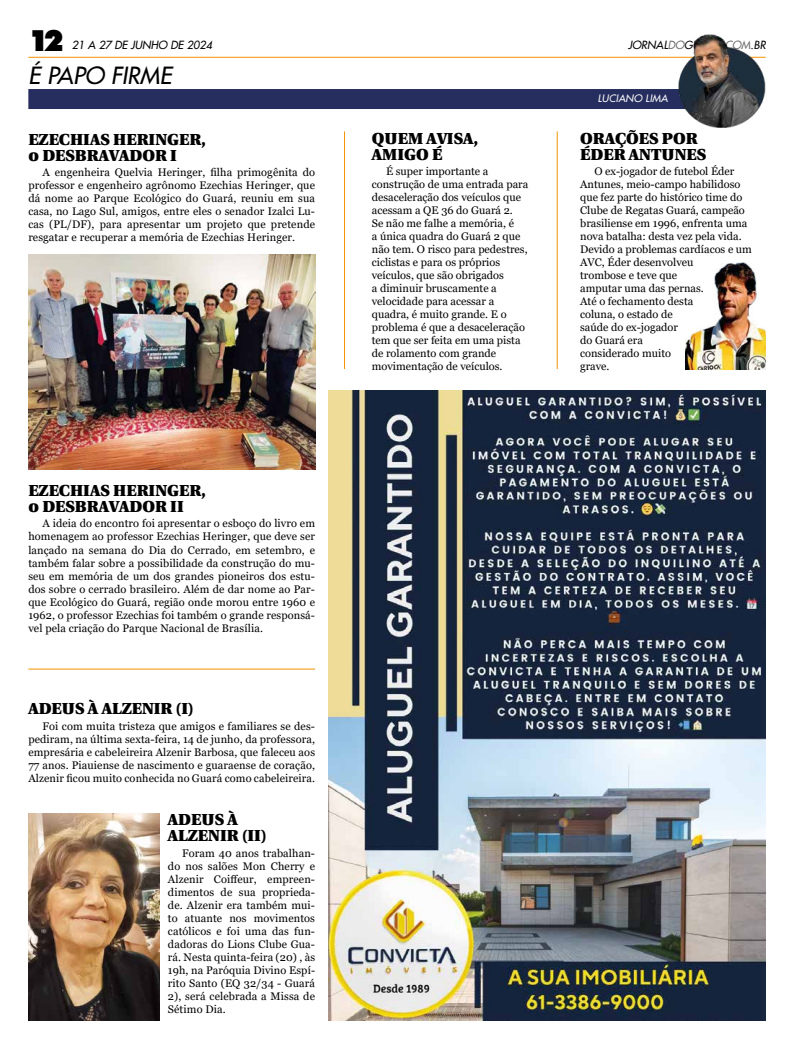
<style>
.page{position:relative;width:794px;height:1049px;background:#fff}
.page>*{position:absolute;margin:0;border:0;box-sizing:border-box;transform-origin:0 0}
.t1{font:900 29.6px "Futura BT";color:#000}
.t2{font:italic 23px "Futura 2";color:#000}
.t3{font:900 16px/16px "Utopia";color:#000}
.t4{font:11px/13px "Georgia";color:#000;text-align:justify}
.t5{font:italic 11px "Futura 2";color:#000}
.t6{font:italic 10px "Futura 2";letter-spacing:.02em;color:#fff}
.s1{color:#706f6f}
</style>
<div class="page">
<hr style="left:28px;top:57px;width:737px;height:1px;background:#f39200">
<img style="left:329px;top:390px;width:436px;height:630px">
<div style="left:28px;top:89px;width:687px;height:20px;background:#262e5f"></div>
<img style="left:675px;top:34px;width:91px;height:94px">
<img style="left:685px;top:262px;width:80px;height:107px">
<img style="left:28px;top:255px;width:287px;height:215px">
<img style="left:28px;top:813px;width:131px;height:207px">
<hr style="left:28px;top:669px;width:287px;height:1px;background:#f39200">
<hr style="left:344px;top:131px;width:1px;height:238px;background:#f39200">
<hr style="left:557px;top:131px;width:1px;height:238px;background:#f39200">
<h1 class="t1" style="left:28px;top:22px;width:37px">12</h1>
<p class="t5" style="left:72px;top:37px;width:142px">21 A 27 DE JUNHO DE 2024</p>
<p class="t5" style="left:628px;top:38px;width:139px">JORNAL<span class="s1">DO</span>GUARA<span class="s1">.COM</span>.BR</p>
<h2 class="t2" style="left:28px;top:60px;width:145px">É PAPO FIRME</h2>
<h3 class="t3" style="left:28px;top:131px;width:179px">EZECHIAS HERINGER, o DESBRAVADOR I</h3>
<p class="t4" style="left:28px;top:166px;width:288px;text-indent:14px">A engenheira Quelvia Heringer, filha primogênita do professor e engenheiro agrônomo Ezechias Heringer, que dá nome ao Parque Ecológico do Guará, reuniu em sua casa, no Lago Sul, amigos, entre eles o senador Izalci Lu&shy;cas (PL/DF), para apresentar um projeto que pretende resgatar e recuperar a memória de Ezechias Heringer.</p>
<h3 class="t3" style="left:28px;top:482px;width:179px">EZECHIAS HERINGER, o DESBRAVADOR II</h3>
<p class="t4" style="left:28px;top:517px;width:288px;text-indent:14px">A ideia do encontro foi apresentar o esboço do livro em homenagem ao professor Ezechias Heringer, que deve ser lançado na semana do Dia do Cerrado, em setembro, e também falar sobre a possibilidade da construção do mu&shy;seu em memória de um dos grandes pioneiros dos estu&shy;dos sobre o cerrado brasileiro. Além de dar nome ao Par&shy;que Ecológico do Guará, região onde morou entre 1960 e 1962, o professor Ezechias foi também o grande responsá&shy;vel pela criação do Parque Nacional de Brasília.</p>
<h3 class="t3" style="left:28px;top:700px;width:167px">ADEUS À ALZENIR (I)</h3>
<p class="t4" style="left:28px;top:719px;width:288px;text-indent:14px">Foi com muita tristeza que amigos e familiares se des&shy;pediram, na última sexta-feira, 14 de junho, da professora, empresária e cabeleireira Alzenir Barbosa, que faleceu aos 77 anos. Piauiense de nascimento e guaraense de coração, Alzenir ficou muito conhecida no Guará como cabeleireira.</p>
<h3 class="t3" style="left:168px;top:811px;width:100px">ADEUS À<br>ALZENIR (II)</h3>
<p class="t4" style="left:168px;top:846px;width:149px;text-indent:14px">Foram 40 anos trabalhan&shy;do nos salões Mon Cherry e Alzenir Coiffeur, empreen&shy;dimentos de sua proprieda&shy;de. Alzenir era também mui&shy;to atuante nos movimentos católicos e foi uma das fun&shy;dadoras do Lions Clube Gua&shy;rá. Nesta quinta-feira (20) , às 19h, na Paróquia Divino Espí&shy;rito Santo (EQ 32/34 - Guará 2), será celebrada a Missa de Sétimo Dia.</p>
<h3 class="t3" style="left:372px;top:130px;width:108px">QUEM AVISA,<br>AMIGO É</h3>
<p class="t4" style="left:372px;top:165px;width:158px;text-align:left;text-indent:14px">É super importante a construção de uma entrada para desaceleração dos veículos que acessam a QE 36 do Guará 2.<br>Se não me falhe a memória, é<br>a única quadra do Guará 2 que não tem. O risco para pedestres, ciclistas e para os próprios veículos, que são obrigados<br>a diminuir bruscamente a velocidade para acessar a quadra, é muito grande. E o problema é que a desaceleração tem que ser feita em uma pista de rolamento com grande movimentação de veículos.</p>
<p class="t6" style="left:598px;top:91px;width:72px">LUCIANO LIMA</p>
<h3 class="t3" style="left:580px;top:130px;width:128px">ORAÇÕES POR<br>ÉDER ANTUNES</h3>
<p class="t4" style="left:580px;top:165px;width:173px;text-align:left;text-indent:14px">O ex-jogador de futebol Éder<br>Antunes, meio-campo habilidoso que fez parte do histórico time do<br>Clube de Regatas Guará, campeão brasiliense em 1996, enfrenta uma nova batalha: desta vez pela vida.<br>Devido a problemas cardíacos e um<br>AVC, Éder desenvolveu<br>trombose e teve que<br>amputar uma das pernas.<br>Até o fechamento desta<br>coluna, o estado de<br>saúde do ex-jogador<br>do Guará era<br>considerado muito<br>grave.</p>
</div>
